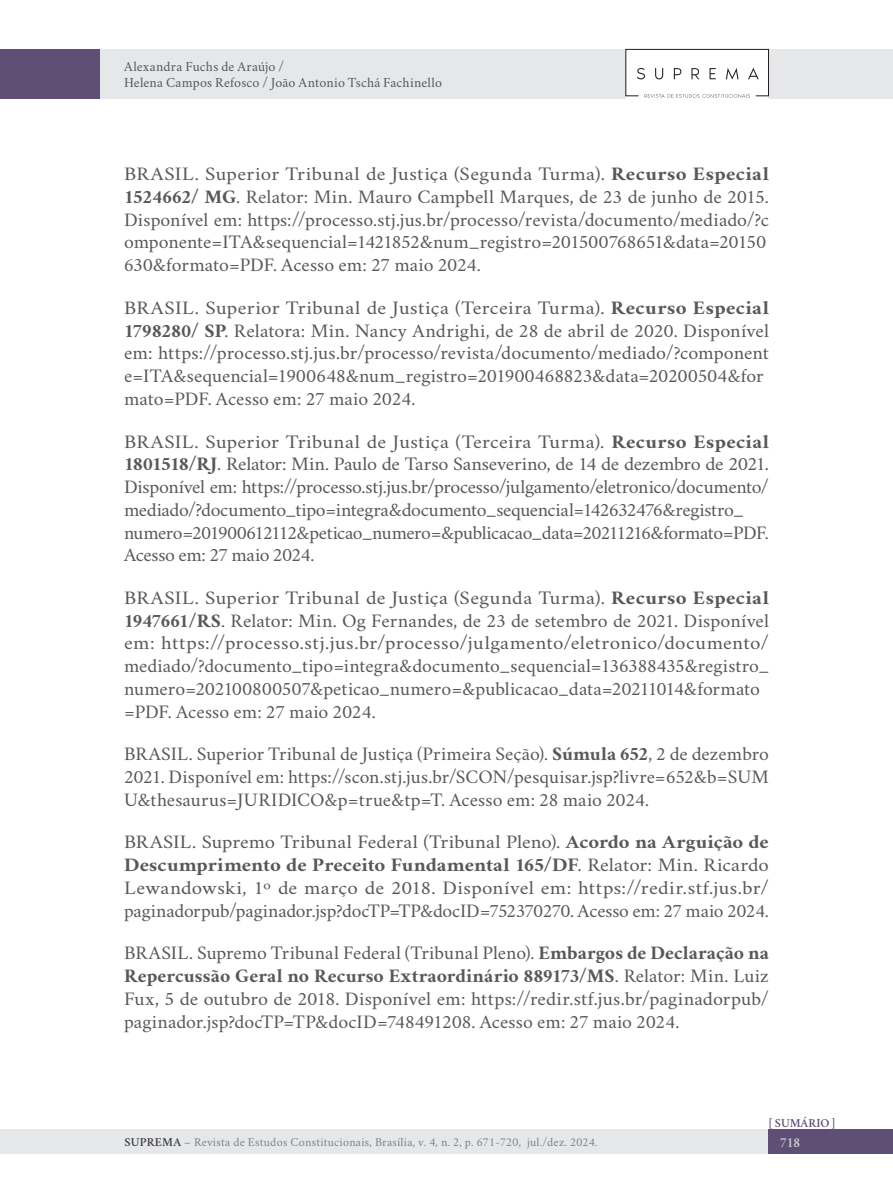
<style>
.page{position:relative;width:893px;height:1191px;background:#fff}
.page>*{position:absolute;margin:0;border:0;box-sizing:border-box;transform-origin:0 0}
.TEXTO_REFERENCIAS{font:19.25px/22.8px "Crimson";color:#57585a;scale:1.09 1}
.TEXTO_REFERENCIAS-2{font:19.25px/22.8px "Crimson";color:#57585a;text-align:justify}
.TEXTO_REFERENCIAS-3{font:19.25px/22.8px "Crimson";color:#57585a;text-align:justify;scale:1.08 1}
.t1{font:14px/15.8px "Crimson";letter-spacing:.015em;color:#57585a}
.t2{font:600 14px "Crimson";color:#d1d2d4}
.t3{font:12.25px "Crimson";letter-spacing:.02em;color:#808285}
.t4{font:600 12.25px "Crimson";color:#5f4f76}
.s1{font-weight:700}
.s2{font-weight:600;color:#3e3e3f}
</style>
<div class="page">
<div style="left:0;top:1129px;width:790px;height:25px;background:#e6e7e9"></div>
<div style="left:0;top:49px;width:892px;height:50px;background:#e6e7e9"></div>
<div style="left:768px;top:1129px;width:124px;height:25px;background:#5f4f76"></div>
<div style="left:0;top:49px;width:99px;height:50px;background:#5f4f76"></div>
<div style="left:626px;top:50px;width:142px;height:49px;background:#fff"></div>
<svg style="left:625px;top:48px;width:144px;height:50px"></svg>
<p class="t1" style="left:124px;top:57px;width:320px">Alexandra Fuchs de Araújo /<br>Helena Campos Refosco / João Antonio Tschá Fachinello</p>
<p class="TEXTO_REFERENCIAS" style="left:124px;top:160px;width:593px">BRASIL. Superior Tribunal de Justiça (Segunda Turma). <span class="s1">Recurso Especial 1524662/ MG</span>. Relator: Min. Mauro Campbell Marques, de 23 de junho de 2015.<br>Disponível em: https://processo.stj.jus.br/processo/revista/documento/mediado/?c omponente=ITA&amp;sequencial=1421852&amp;num_registro=201500768651&amp;data=20150<br>630&amp;formato=PDF. Acesso em: 27 maio 2024.</p>
<p class="TEXTO_REFERENCIAS" style="left:124px;top:294px;width:593px">BRASIL. Superior Tribunal de Justiça (Terceira Turma). <span class="s1">Recurso Especial 1798280/ SP</span>. Relatora: Min. Nancy Andrighi, de 28 de abril de 2020. Disponível em: https://processo.stj.jus.br/processo/revista/documento/mediado/?component e=ITA&amp;sequencial=1900648&amp;num_registro=201900468823&amp;data=20200504&amp;for mato=PDF. Acesso em: 27 maio 2024.</p>
<p class="TEXTO_REFERENCIAS" style="left:124px;top:427px;width:593px">BRASIL. Superior Tribunal de Justiça (Terceira Turma). <span class="s1">Recurso Especial 1801518/RJ</span>. Relator: Min. Paulo de Tarso Sanseverino, de 14 de dezembro de 2021.<br>Disponível em: https://processo.stj.jus.br/processo/julgamento/eletronico/documento/ mediado/?documento_tipo=integra&amp;documento_sequencial=142632476&amp;registro_ numero=201900612112&amp;peticao_numero=&amp;publicacao_data=20211216&amp;formato=PDF.<br>Acesso em: 27 maio 2024.</p>
<p class="TEXTO_REFERENCIAS" style="left:124px;top:584px;width:593px">BRASIL. Superior Tribunal de Justiça (Segunda Turma). <span class="s1">Recurso Especial 1947661/RS</span>. Relator: Min. Og Fernandes, de 23 de setembro de 2021. Disponível em: https://processo.stj.jus.br/processo/julgamento/eletronico/documento/ mediado/?documento_tipo=integra&amp;documento_sequencial=136388435&amp;registro_ numero=202100800507&amp;peticao_numero=&amp;publicacao_data=20211014&amp;formato =PDF. Acesso em: 27 maio 2024.</p>
<p class="TEXTO_REFERENCIAS-2" style="left:124px;top:740px;width:646px">BRASIL. Superior Tribunal de Justiça (Primeira Seção). <span class="s1">Súmula 652</span>, 2 de dezembro 2021. Disponível em: https://scon.stj.jus.br/SCON/pesquisar.jsp?livre=652&amp;b=SUM U&amp;thesaurus=JURIDICO&amp;p=true&amp;tp=T. Acesso em: 28 maio 2024.</p>
<p class="TEXTO_REFERENCIAS-3" style="left:124px;top:828px;width:599px">BRASIL. Supremo Tribunal Federal (Tribunal Pleno). <span class="s1">Acordo na Arguição de Descumprimento de Preceito Fundamental 165/DF</span>. Relator: Min. Ricardo Lewandowski, 1º de março de 2018. Disponível em: https://redir.stf.jus.br/ paginadorpub/paginador.jsp?docTP=TP&amp;docID=752370270. Acesso em: 27 maio 2024.</p>
<p class="TEXTO_REFERENCIAS-2" style="left:124px;top:939px;width:646px">BRASIL. Supremo Tribunal Federal (Tribunal Pleno). <span class="s1">Embargos de Declaração na Repercussão Geral no Recurso Extraordinário 889173/MS</span>. Relator: Min. Luiz Fux, 5 de outubro de 2018. Disponível em: https://redir.stf.jus.br/paginadorpub/ paginador.jsp?docTP=TP&amp;docID=748491208. Acesso em: 27 maio 2024.</p>
<p class="t4" style="left:769px;top:1114px;width:68px">[ SUMÁRIO ]</p>
<p class="t3" style="left:125px;top:1132px;width:474px"><span class="s2">SUPREMA</span> – Revista de Estudos Constitucionais, Brasília, v. 4, n. 2, p. 671-720, jul./dez. 2024.</p>
<p class="t2" style="left:780px;top:1132px;width:21px">718</p>
</div>
